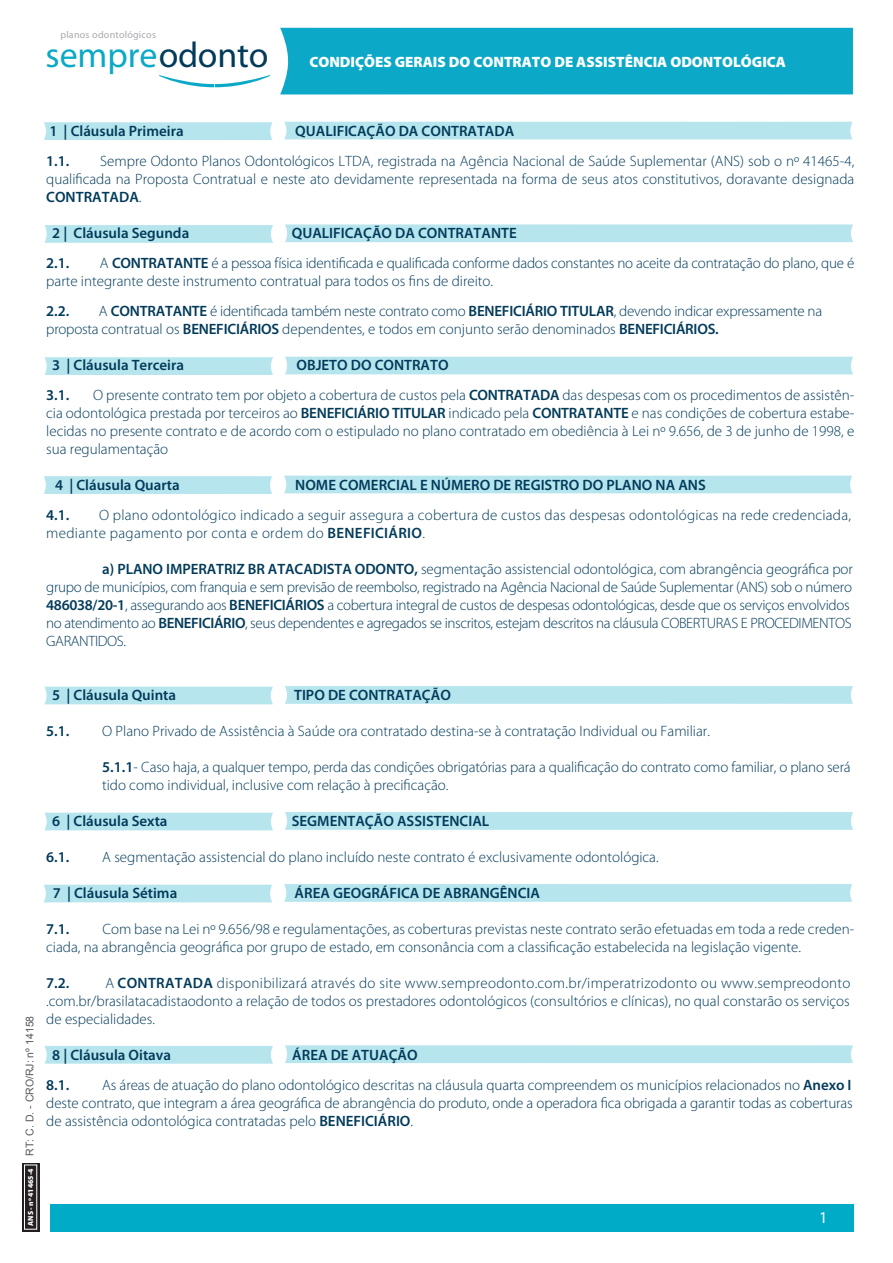
<style>
.page{position:relative;width:893px;height:1263px;background:#fff}
.page>*{position:absolute;margin:0;border:0;box-sizing:border-box;transform-origin:0 0}
.t1{font:35.85px "Myriad Pro";color:#0ba9c7}
.t2{font:16.5px "Myriad Pro";color:#fff}
.t3{font:300 15px/18px "Myriad Pro";color:#023b5a}
.t4{font:300 15px/18px "Myriad Pro";letter-spacing:-.02em;color:#023b5a}
.t5{font:600 15px "Myriad Pro";color:#023b5a}
.t6{font:900 15px "Myriad Pro";color:#fff}
.t7{font:10.65px "Arial";color:#58595b}
.t8{font:10.05px "Myriad Pro";letter-spacing:.025em;color:#a8a9ad}
.t9{font:900 7.5px "Myriad Pro";color:#fff}
.s1{color:#023b5a}
.s2{font-weight:600}
</style>
<div class="page">
<div style="left:45px;top:1046px;width:228px;height:18px;background:#b6e5ee"></div>
<div style="left:285px;top:1045px;width:568px;height:18px;background:#b6e5ee"></div>
<div style="left:44px;top:885px;width:228px;height:17px;background:#b6e5ee"></div>
<div style="left:284px;top:884px;width:568px;height:18px;background:#b6e5ee"></div>
<div style="left:45px;top:813px;width:228px;height:17px;background:#b6e5ee"></div>
<div style="left:285px;top:812px;width:568px;height:18px;background:#b6e5ee"></div>
<div style="left:44px;top:687px;width:229px;height:17px;background:#b6e5ee"></div>
<div style="left:285px;top:686px;width:568px;height:18px;background:#b6e5ee"></div>
<div style="left:44px;top:476px;width:228px;height:18px;background:#b6e5ee"></div>
<div style="left:284px;top:476px;width:568px;height:17px;background:#b6e5ee"></div>
<div style="left:45px;top:357px;width:228px;height:18px;background:#b6e5ee"></div>
<div style="left:285px;top:357px;width:568px;height:17px;background:#b6e5ee"></div>
<div style="left:45px;top:225px;width:228px;height:18px;background:#b6e5ee"></div>
<div style="left:285px;top:224px;width:568px;height:18px;background:#b6e5ee"></div>
<svg style="left:159px;top:75px;width:111px;height:12px"></svg>
<div style="left:280px;top:28px;width:573px;height:67px;background:#0ba9c7"></div>
<div style="left:51px;top:1204px;width:803px;height:27px;background:#00abc8"></div>
<div style="left:44px;top:122px;width:228px;height:18px;background:#b6e5ee"></div>
<div style="left:284px;top:122px;width:568px;height:17px;background:#b6e5ee"></div>
<div style="left:22px;top:1163px;width:18px;height:68px;background:#231f20"></div>
<div style="left:24px;top:1165px;width:13px;height:64px;border:1px solid #fff"></div>
<p class="t8" style="left:60px;top:28px;width:97px">planos odontológicos</p>
<h1 class="t1" style="left:45px;top:33px;width:225px">sempre<span class="s1">odonto</span></h1>
<p class="t6" style="left:309px;top:54px;width:478px">CONDIÇÕES GERAIS DO CONTRATO DE ASSISTÊNCIA ODONTOLÓGICA</p>
<p class="t5" style="left:49px;top:121px;width:136px">1 | Cláusula Primeira</p>
<p class="t5" style="left:295px;top:121px;width:221px">QUALIFICAÇÃO DA CONTRATADA</p>
<p class="t5" style="left:46px;top:151px;width:25px">1.1.</p>
<p class="t3" style="left:46px;top:152px;width:809px;text-align:justify;text-indent:54px">Sempre Odonto Planos Odontológicos LTDA, registrada na Agência Nacional de Saúde Suplementar (ANS) sob o nº 41465-4, qualificada na Proposta Contratual e neste ato devidamente representada na forma de seus atos constitutivos, doravante designada <span class="s2">CONTRATADA</span>.</p>
<p class="t5" style="left:52px;top:223px;width:139px">2 | Cláusula Segunda</p>
<p class="t5" style="left:292px;top:223px;width:226px">QUALIFICAÇÃO DA CONTRATANTE</p>
<p class="t5" style="left:46px;top:253px;width:25px">2.1.</p>
<p class="t3" style="left:46px;top:254px;width:809px;text-indent:54px">A <span class="s2">CONTRATANTE</span> é a pessoa física identificada e qualificada conforme dados constantes no aceite da contratação do plano, que é parte integrante deste instrumento contratual para todos os fins de direito.</p>
<p class="t5" style="left:46px;top:301px;width:25px">2.2.</p>
<p class="t3" style="left:46px;top:302px;width:777px;text-indent:53px">A <span class="s2">CONTRATANTE</span> é identificada também neste contrato como <span class="s2">BENEFICIÁRIO TITULAR</span>, devendo indicar expressamente na proposta contratual os <span class="s2">BENEFICIÁRIOS</span> dependentes, e todos em conjunto serão denominados <span class="s2">BENEFICIÁRIOS.</span></p>
<p class="t5" style="left:52px;top:355px;width:133px">3 | Cláusula Terceira</p>
<p class="t5" style="left:296px;top:355px;width:154px">OBJETO DO CONTRATO</p>
<p class="t5" style="left:46px;top:385px;width:25px">3.1.</p>
<p class="t3" style="left:46px;top:386px;width:810px;text-align:justify;text-indent:47px">O presente contrato tem por objeto a cobertura de custos pela <span class="s2">CONTRATADA</span> das despesas com os procedimentos de assistên&shy;cia odontológica prestada por terceiros ao <span class="s2">BENEFICIÁRIO TITULAR</span> indicado pela <span class="s2">CONTRATANTE</span> e nas condições de cobertura estabe&shy;lecidas no presente contrato e de acordo com o estipulado no plano contratado em obediência à Lei nº 9.656, de 3 de junho de 1998, e sua regulamentação</p>
<p class="t5" style="left:55px;top:475px;width:126px">4 | Cláusula Quarta</p>
<p class="t5" style="left:295px;top:475px;width:412px">NOME COMERCIAL E NÚMERO DE REGISTRO DO PLANO NA ANS</p>
<p class="t5" style="left:46px;top:505px;width:25px">4.1.</p>
<p class="t3" style="left:46px;top:506px;width:806px;text-indent:53px">O plano odontológico indicado a seguir assegura a cobertura de custos das despesas odontológicas na rede credenciada, mediante pagamento por conta e ordem do <span class="s2">BENEFICIÁRIO</span>.</p>
<p class="t4" style="left:46px;top:560px;width:808px;text-indent:56px"><span class="s2">a) PLANO IMPERATRIZ BR ATACADISTA ODONTO,</span> segmentação assistencial odontológica, com abrangência geográfica por grupo de municípios, com franquia e sem previsão de reembolso, registrado na Agência Nacional de Saúde Suplementar (ANS) sob o número <span class="s2">486038/20-1</span>, assegurando aos <span class="s2">BENEFICIÁRIOS</span> a cobertura integral de custos de despesas odontológicas, desde que os serviços envolvidos no atendimento ao <span class="s2">BENEFICIÁRIO</span>, seus dependentes e agregados se inscritos, estejam descritos na cláusula COBERTURAS E PROCEDIMENTOS GARANTIDOS.</p>
<p class="t7" style="left:23px;top:1155px;width:141px;rotate:-90deg">RT: C. D. - CRO/RJ: nº 14158</p>
<p class="t9" style="left:26px;top:1226px;width:59px;rotate:-90deg">ANS - nº 41465-4</p>
<p class="t5" style="left:52px;top:685px;width:125px">5 | Cláusula Quinta</p>
<p class="t5" style="left:294px;top:685px;width:158px">TIPO DE CONTRATAÇÃO</p>
<p class="t5" style="left:46px;top:721px;width:25px">5.1.</p>
<p class="t3" style="left:102px;top:722px;width:609px">O Plano Privado de Assistência à Saúde ora contratado destina-se à contratação Individual ou Familiar.</p>
<p class="t3" style="left:102px;top:758px;width:750px"><span class="s2">5.1.1</span>- Caso haja, a qualquer tempo, perda das condições obrigatórias para a qualificação do contrato como familiar, o plano será tido como individual, inclusive com relação à precificação.</p>
<p class="t5" style="left:52px;top:811px;width:117px">6 | Cláusula Sexta</p>
<p class="t5" style="left:292px;top:811px;width:199px">SEGMENTAÇÃO ASSISTENCIAL</p>
<p class="t5" style="left:46px;top:847px;width:25px">6.1.</p>
<p class="t3" style="left:102px;top:848px;width:558px">A segmentação assistencial do plano incluído neste contrato é exclusivamente odontológica.</p>
<p class="t5" style="left:53px;top:883px;width:126px">7 | Cláusula Sétima</p>
<p class="t5" style="left:295px;top:883px;width:247px">ÁREA GEOGRÁFICA DE ABRANGÊNCIA</p>
<p class="t5" style="left:46px;top:919px;width:25px">7.1.</p>
<p class="t3" style="left:46px;top:920px;width:809px;text-indent:56px">Com base na Lei nº 9.656/98 e regulamentações, as coberturas previstas neste contrato serão efetuadas em toda a rede creden&shy;ciada, na abrangência geográfica por grupo de estado, em consonância com a classificação estabelecida na legislação vigente.</p>
<p class="t5" style="left:46px;top:973px;width:25px">7.2.</p>
<p class="t3" style="left:46px;top:974px;width:806px;text-align:justify;text-indent:59px">A <span class="s2">CONTRATADA</span> disponibilizará através do site www.sempreodonto.com.br/imperatrizodonto ou www.sempreodonto .com.br/brasilatacadistaodonto a relação de todos os prestadores odontológicos (consultórios e clínicas), no qual constarão os serviços de especialidades.</p>
<p class="t5" style="left:52px;top:1045px;width:120px">8 | Cláusula Oitava</p>
<p class="t5" style="left:292px;top:1045px;width:127px">ÁREA DE ATUAÇÃO</p>
<p class="t5" style="left:46px;top:1075px;width:25px">8.1.</p>
<p class="t3" style="left:46px;top:1076px;width:808px;text-align:justify;text-indent:56px">As áreas de atuação do plano odontológico descritas na cláusula quarta compreendem os municípios relacionados no <span class="s2">Anexo I </span>deste contrato, que integram a área geográfica de abrangência do produto, onde a operadora fica obrigada a garantir todas as coberturas de assistência odontológica contratadas pelo <span class="s2">BENEFICIÁRIO</span>.</p>
<p class="t2" style="left:819px;top:1207px;width:10px">1</p>
</div>
